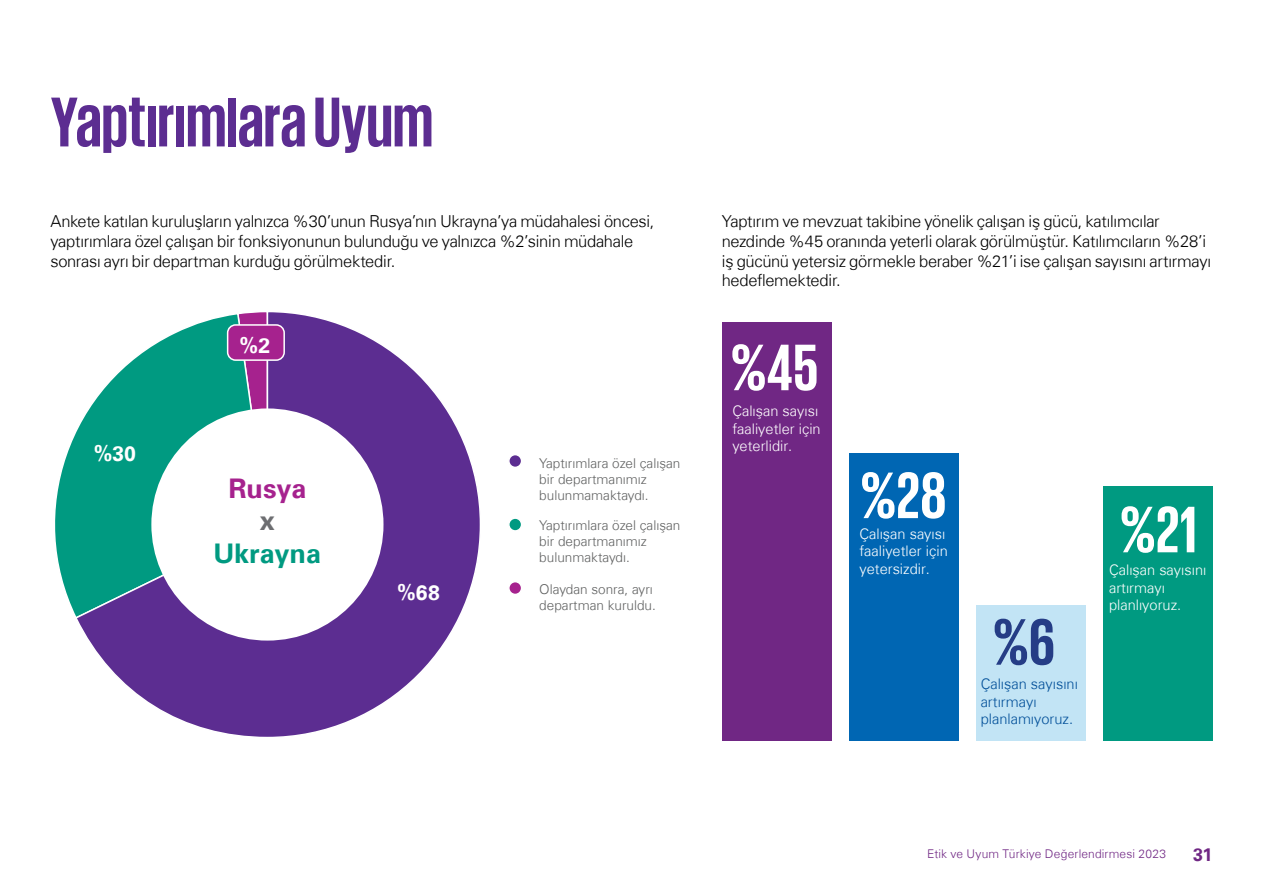
<style>
.page{position:relative;width:1263px;height:893px;background:#fff}
.page>*{position:absolute;margin:0;border:0;box-sizing:border-box;transform-origin:0 0}
.t1{font:700 72px "KPMG";letter-spacing:-.005em;color:#5c2d91}
.t2{font:700 67.2px "KPMG";color:#fff}
.t3{font:700 67.2px "KPMG";color:#253d86}
.t4{font:700 27.15px "Universfor KPMG";color:#009a81}
.t5{font:700 27.15px "Universfor KPMG";color:#a6228e}
.t6{font:700 27.15px "Universfor KPMG";color:#6d6e71}
.t7{font:700 21px "Universfor KPMG";color:#fff}
.t8{font:700 18px "Universfor KPMG";color:#702784}
.t9{font:300 16.5px/19.8px "Universfor KPMG";letter-spacing:-.02em;color:#000}
.t10{font:300 14.55px/17.5px "Universfor KPMG";color:#fff}
.t11{font:300 14.55px/17.5px "Universfor KPMG";color:#004e98}
.t12{font:300 13.5px/16.2px "Universfor KPMG";color:#606161}
.t13{font:300 12px "Universfor KPMG";letter-spacing:.01em;color:#702784}
</style>
<div class="page">
<div style="left:722px;top:322px;width:109px;height:419px;background:#702784"></div>
<div style="left:849px;top:453px;width:109px;height:288px;background:#0066b3"></div>
<div style="left:976px;top:605px;width:109px;height:136px;background:#c2e4f5"></div>
<div style="left:1103px;top:486px;width:109px;height:255px;background:#009a81"></div>
<svg style="left:55px;top:437px;width:19px;height:175px"></svg>
<svg style="left:74px;top:312px;width:406px;height:425px"></svg>
<div style="left:151px;top:408px;width:232px;height:233px;background:#fff;border-radius:50%"></div>
<div style="left:228px;top:325px;width:56px;height:35px;background:#a6228e;border-radius:8px"></div>
<div style="left:227px;top:324px;width:58px;height:37px;border:2px solid #fff;border-radius:8px"></div>
<div style="left:509px;top:455px;width:13px;height:12px;background:#5c2d91;border-radius:50%"></div>
<div style="left:508px;top:454px;width:14px;height:14px;border:2px solid #fff;border-radius:50%"></div>
<div style="left:509px;top:518px;width:13px;height:13px;background:#009a81;border-radius:50%"></div>
<div style="left:508px;top:517px;width:14px;height:15px;border:2px solid #fff;border-radius:50%"></div>
<div style="left:509px;top:582px;width:13px;height:12px;background:#a6228e;border-radius:50%"></div>
<div style="left:508px;top:581px;width:14px;height:14px;border:2px solid #fff;border-radius:50%"></div>
<h1 class="t1" style="left:50px;top:86px;width:384px">Yaptırımlara Uyum</h1>
<p class="t9" style="left:50px;top:211px;width:606px">Ankete katılan kuruluşların yalnızca %30’unun Rusya’nın Ukrayna’ya müdahalesi öncesi, yaptırımlara özel çalışan bir fonksiyonunun bulunduğu ve yalnızca %2’sinin müdahale sonrası ayrı bir departman kurduğu görülmektedir.</p>
<p class="t9" style="left:722px;top:211px;width:491px">Yaptırım ve mevzuat takibine yönelik çalışan iş gücü, katılımcılar nezdinde %45 oranında yeterli olarak görülmüştür. Katılımcıların %28’i iş gücünü yetersiz görmekle beraber %21’i ise çalışan sayısını artırmayı hedeflemektedir.</p>
<p class="t7" style="left:94px;top:441px;width:44px">%30</p>
<p class="t7" style="left:240px;top:333px;width:32px">%2</p>
<h3 class="t5" style="left:228px;top:472px;width:79px">Rusya</h3>
<h3 class="t6" style="left:260px;top:505px;width:17px">x</h3>
<h3 class="t4" style="left:214px;top:537px;width:109px">Ukrayna</h3>
<p class="t7" style="left:397px;top:580px;width:44px">%68</p>
<p class="t12" style="left:539px;top:455px;width:143px">Yaptırımlara özel çalışan bir departmanımız bulunmamaktaydı.</p>
<p class="t12" style="left:539px;top:517px;width:143px">Yaptırımlara özel çalışan bir departmanımız bulunmaktaydı.</p>
<p class="t12" style="left:539px;top:581px;width:118px">Olaydan sonra, ayrı departman kuruldu.</p>
<h2 class="t2" style="left:730px;top:334px;width:89px">%45</h2>
<p class="t10" style="left:732px;top:402px;width:90px">Çalışan sayısı faaliyetler için yeterlidir.</p>
<h2 class="t2" style="left:860px;top:462px;width:88px">%28</h2>
<p class="t10" style="left:859px;top:525px;width:90px">Çalışan sayısı faaliyetler için yetersizdir.</p>
<h2 class="t3" style="left:993px;top:608px;width:64px">%6</h2>
<p class="t11" style="left:981px;top:675px;width:99px">Çalışan sayısını artırmayı planlamıyoruz.</p>
<h2 class="t2" style="left:1120px;top:496px;width:79px">%21</h2>
<p class="t10" style="left:1109px;top:561px;width:99px">Çalışan sayısını artırmayı planlıyoruz.</p>
<p class="t13" style="left:927px;top:847px;width:240px">Etik ve Uyum Türkiye Değerlendirmesi 2023</p>
<p class="t8" style="left:1193px;top:843px;width:21px">31</p>
</div>
